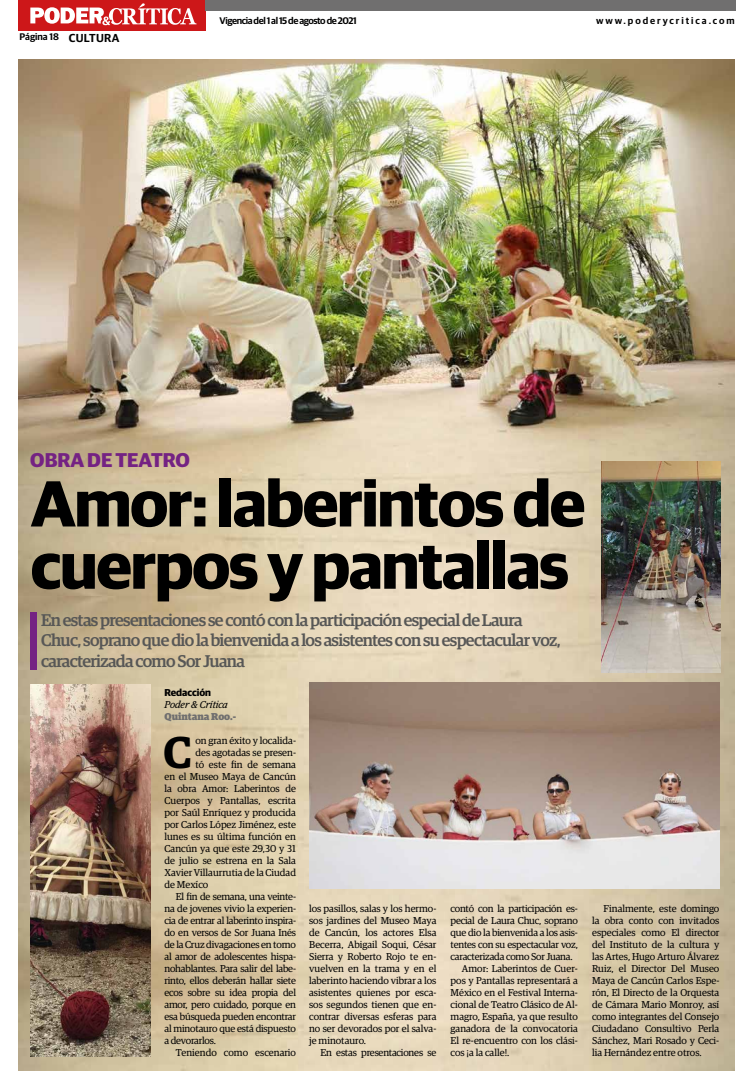
<style>
.page{position:relative;width:752px;height:1083px;background:#fff}
.page>*{position:absolute;margin:0;border:0;box-sizing:border-box;transform-origin:0 0}
.t1{font:700 65.2px/62.2px "Guardian Sans";letter-spacing:-.02em;color:#000}
.t2{font:600 44.6px "Guardian Egyp";color:#000}
.t3{font:700 20px "Guardian Sans";color:#742283}
.t4{font:500 17px/20.4px "Guardian Egyp";letter-spacing:-.04em;color:#575756}
.t5{font:600 11.6px "Guardian Sans";letter-spacing:.02em;color:#000}
.t6{font:10px/12px "Guardian Egyp";letter-spacing:-.005em;color:#000;text-align:justify}
.t7{font:italic 10px "Guardian Egyp";color:#000}
.t8{font:900 10px "Guardian Egyp";color:#706f6f}
.t9{font:700 10px "Guardian Sans";color:#000}
.t10{font:600 9.6px "Guardian Sans";letter-spacing:-.04em;color:#000}
.t11{font:600 9.6px "Guardian Sans";letter-spacing:.2em;color:#000}
.t12{font:600 9.6px "Guardian Sans";letter-spacing:-.015em;color:#000}
</style>
<div class="page">
<img style="left:18px;top:60px;width:716px;height:537px">
<img style="left:18px;top:597px;width:716px;height:189px">
<img style="left:18px;top:882px;width:716px;height:92px">
<img style="left:18px;top:786px;width:716px;height:96px">
<img style="left:18px;top:974px;width:716px;height:96px">
<div style="left:18px;top:0;width:187px;height:31px;background:#cd1719"></div>
<div style="left:205px;top:0;width:530px;height:11px;background:#706f6f"></div>
<svg style="left:30px;top:3px;width:166px;height:22px"></svg>
<div style="left:30px;top:612px;width:6px;height:58px;background:#742283"></div>
<img style="left:309px;top:682px;width:410px;height:206px">
<img style="left:601px;top:462px;width:119px;height:210px">
<img style="left:30px;top:684px;width:120px;height:372px">
<p class="t12" style="left:20px;top:30px;width:41px">Página 18</p>
<p class="t5" style="left:69px;top:29px;width:52px">CULTURA</p>
<p class="t10" style="left:219px;top:14px;width:139px">Vigencia del 1 al 15 de agosto de 2021</p>
<p class="t11" style="left:595px;top:14px;width:140px">www.poderycritica.com</p>
<h3 class="t3" style="left:30px;top:445px;width:161px">OBRA DE TEATRO</h3>
<h1 class="t1" style="left:31px;top:467px;width:556px">Amor: laberintos de cuerpos y pantallas</h1>
<h3 class="t4" style="left:41px;top:608px;width:521px">En estas presentaciones se contó con la participación especial de Laura<br>Chuc, soprano que dio la bienvenida a los asistentes con su espectacular voz, caracterizada como Sor Juana</h3>
<p class="t9" style="left:164px;top:685px;width:48px">Redacción</p>
<p class="t7" style="left:164px;top:698px;width:65px">Poder &amp; Crítica</p>
<p class="t8" style="left:164px;top:709px;width:73px">Quintana Roo.-</p>
<h2 class="t2" style="left:163px;top:719px;width:30px">C</h2>
<p class="t6" style="left:195px;top:734px;width:102px">on gran éxito y localida-</p>
<p class="t6" style="left:195px;top:746px;width:102px">des agotadas se presen-</p>
<p class="t6" style="left:195px;top:758px;width:102px">tó este fin de semana</p>
<p class="t6" style="left:164px;top:770px;width:133px">en el Museo Maya de Cancún</p>
<p class="t6" style="left:164px;top:782px;width:133px">la obra Amor: Laberintos de</p>
<p class="t6" style="left:164px;top:794px;width:133px">Cuerpos y Pantallas, escrita</p>
<p class="t6" style="left:164px;top:806px;width:133px">por Saúl Enríquez y producida</p>
<p class="t6" style="left:164px;top:818px;width:133px">por Carlos López Jiménez, este</p>
<p class="t6" style="left:164px;top:830px;width:133px">lunes es su última función en</p>
<p class="t6" style="left:164px;top:842px;width:133px">Cancún ya que este 29,30 y 31</p>
<p class="t6" style="left:164px;top:854px;width:133px">de julio se estrena en la Sala</p>
<p class="t6" style="left:164px;top:866px;width:133px">Xavier Villaurrutia de la Ciudad</p>
<p class="t6" style="left:164px;top:878px;width:45px">de Mexíco</p>
<p class="t6" style="left:176px;top:890px;width:122px">El fin de semana, una veinte-</p>
<p class="t6" style="left:164px;top:902px;width:133px">na de jovenes vivio la experien-</p>
<p class="t6" style="left:164px;top:914px;width:133px">cia de entrar al laberinto inspira-</p>
<p class="t6" style="left:164px;top:926px;width:133px">do en versos de Sor Juana Inés</p>
<p class="t6" style="left:164px;top:938px;width:133px">de la Cruz divagaciones en torno</p>
<p class="t6" style="left:164px;top:950px;width:133px">al amor de adolescentes hispa-</p>
<p class="t6" style="left:164px;top:962px;width:133px">nohablantes. Para salir del labe-</p>
<p class="t6" style="left:164px;top:974px;width:133px">rinto, ellos deberán hallar siete</p>
<p class="t6" style="left:164px;top:986px;width:133px">ecos sobre su idea propia del</p>
<p class="t6" style="left:164px;top:998px;width:133px">amor, pero cuidado, porque en</p>
<p class="t6" style="left:164px;top:1010px;width:133px">esa búsqueda pueden encontrar</p>
<p class="t6" style="left:164px;top:1022px;width:133px">al minotauro que está dispuesto</p>
<p class="t6" style="left:164px;top:1034px;width:53px">a devorarlos.</p>
<p class="t6" style="left:176px;top:1046px;width:122px">Teniendo como escenario</p>
<p class="t6" style="left:309px;top:902px;width:129px">los pasillos, salas y los hermo&shy;sos jardines del Museo Maya de Cancún, los actores Elsa Becerra, Abigail Soqui, César Sierra y Roberto Rojo te en&shy;vuelven en la trama y en el laberinto haciendo vibrar a los asistentes quienes por esca&shy;sos segundos tienen que en&shy;contrar diversas esferas para no ser devorados por el salva&shy;je minotauro.</p>
<p class="t6" style="left:320px;top:1046px;width:117px">En estas presentaciones se</p>
<p class="t6" style="left:450px;top:902px;width:129px">contó con la participación es-</p>
<p class="t6" style="left:450px;top:914px;width:129px">pecial de Laura Chuc, soprano</p>
<p class="t6" style="left:450px;top:926px;width:129px">que dio la bienvenida a los asis-</p>
<p class="t6" style="left:450px;top:938px;width:129px">tentes con su espectacular voz,</p>
<p class="t6" style="left:450px;top:950px;width:123px">caracterizada como Sor Juana.</p>
<p class="t6" style="left:461px;top:962px;width:117px">Amor: Laberintos de Cuer-</p>
<p class="t6" style="left:450px;top:974px;width:129px">pos y Pantallas representará a</p>
<p class="t6" style="left:450px;top:986px;width:129px">México en el Festival Interna-</p>
<p class="t6" style="left:450px;top:998px;width:129px">cional de Teatro Clásico de Al-</p>
<p class="t6" style="left:450px;top:1010px;width:129px">magro, España, ya que resulto</p>
<p class="t6" style="left:450px;top:1022px;width:129px">ganadora de la convocatoria</p>
<p class="t6" style="left:450px;top:1034px;width:129px">El re-encuentro con los clási-</p>
<p class="t6" style="left:450px;top:1046px;width:60px">cos ¡a la calle!.</p>
<p class="t6" style="left:591px;top:902px;width:129px;text-indent:11px">Finalmente, este domingo la obra conto con invitados especiales como El director del Instituto de la cultura y las Artes, Hugo Arturo Álvarez Ruiz, el Director Del Museo Maya de Cancún Carlos Espe&shy;rón, El Directo de la Orquesta de Cámara Mario Monroy, así como integrantes del Consejo Ciudadano Consultivo Perla Sánchez, Mari Rosado y Ceci&shy;lia Hernández entre otros.</p>
</div>
